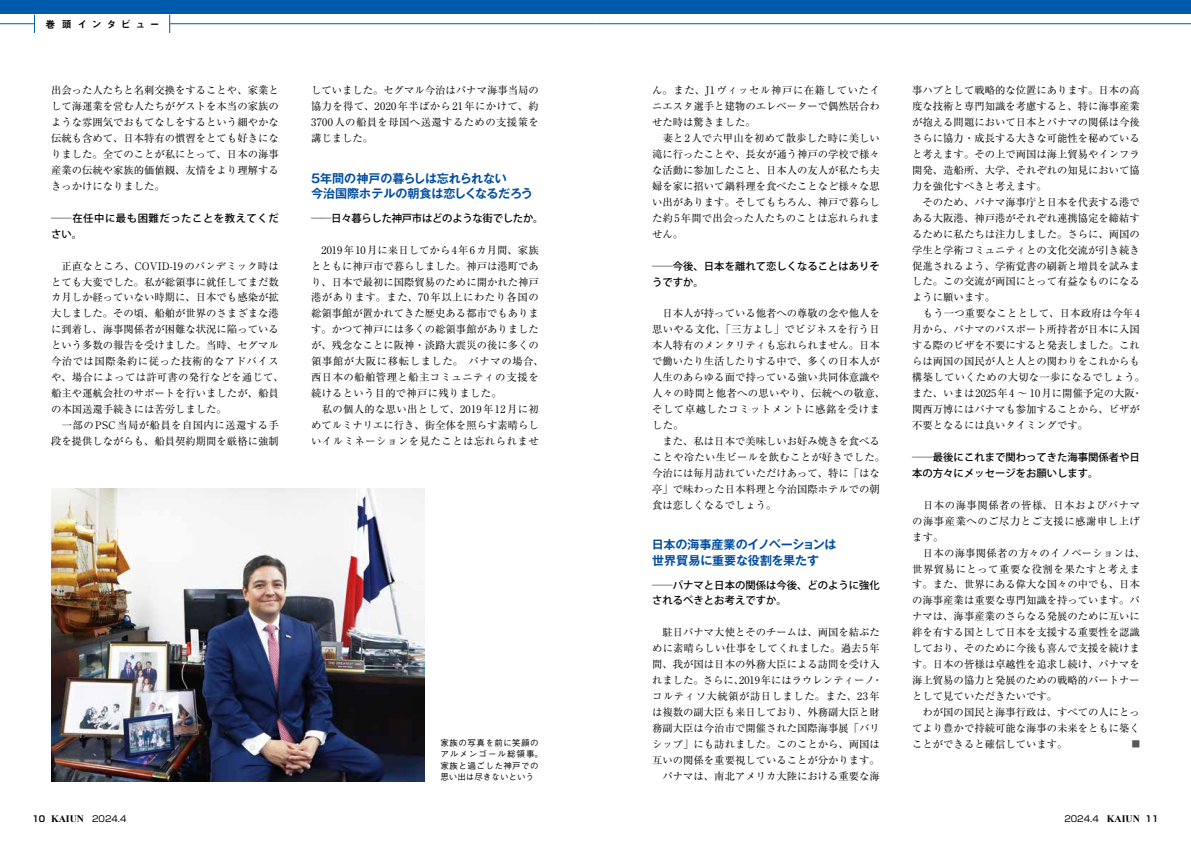
<style>
.page{position:relative;width:1191px;height:842px;background:#fff}
.page>*{position:absolute;margin:0;border:0;box-sizing:border-box;transform-origin:0 0}
.t1{font:700 12px/15.9px "Gothic MB101 Pr 6 N De";letter-spacing:-.005em;color:#004ea2}
.t2{font:10.3px/15.9px "Ryumin Pr 6 N";color:#000}
.t3{font:500 10.3px/15.9px "Koz Go Pr 6 N";color:#000}
.t4{font:500 10.3px/15.9px "Koz Go Pr 6 N";letter-spacing:.05em;color:#000}
.t5{font:500 10.3px "Koz Go Pr 6 N";letter-spacing:-.025em;color:#000}
.t6{font:9.9px "Midashi Go Pr 6 N MB31";letter-spacing:.465em;color:#000}
.t7{font:500 8.5px/11.3px "Gothic BBB Pr 6 N";letter-spacing:.055em;color:#000}
.t8{font:8.5px "Shin Go Pr 6 N";color:#000}
.t9{font:8.3px "Ryumin Pr 6 N";color:#595757}
.s1{font-family:"Shin Go Pr 6 N De";font-weight:700}
.s2{font-family:"Times New Roman";font-weight:700;font-size:9.9px}
</style>
<div class="page">
<div style="left:0;top:0;width:595px;height:14px;background:#005bac"></div>
<hr style="left:0;top:23px;width:34px;height:1px;background:#005bac">
<hr style="left:170px;top:23px;width:425px;height:1px;background:#005bac">
<svg style="left:34px;top:15px;width:1px;height:18px"></svg>
<svg style="left:169px;top:15px;width:1px;height:18px"></svg>
<div style="left:595px;top:0;width:596px;height:14px;background:#005bac"></div>
<hr style="left:595px;top:23px;width:596px;height:1px;background:#005bac">
<img style="left:51px;top:489px;width:374px;height:292px">
<p class="t6" style="left:45px;top:16px;width:116px">巻 頭インタビュー</p>
<p class="t2" style="left:51px;top:82px;width:229px;text-align:justify">出会った人たちと名刺交換をすることや、家業として海運業を営む人たちがゲストを本当の家族のような雰囲気でおもてなしをするという細やかな伝統も含めて、日本特有の慣習をとても好きになりました。全てのことが私にとって、日本の海事産業の伝統や家族的価値観、友情をより理解するきっかけになりました。</p>
<p class="t4" style="left:51px;top:210px;width:229px">――在任中に最も困難だったことを教えてください。</p>
<p class="t2" style="left:51px;top:257px;width:234px">　正直なところ、COVID-19のパンデミック時はとても大変でした。私が総領事に就任してまだ数カ月しか経っていない時期に、日本でも感染が拡大しました。その頃、船舶が世界のさまざまな港に到着し、海事関係者が困難な状況に陥っているという多数の報告を受けました。当時、セグマル今治では国際条約に従った技術的なアドバイスや、場合によっては許可書の発行などを通じて、船主や運航会社のサポートを行いましたが、船員の本国送還手続きには苦労しました。<br>　一部のPSC当局が船員を自国内に送還する手段を提供しながらも、船員契約期間を厳格に強制</p>
<p class="t2" style="left:311px;top:82px;width:229px;text-align:justify">していました。セグマル今治はパナマ海事当局の協力を得て、2020年半ばから21年にかけて、約3700人の船員を母国へ送還するための支援策を講じました。</p>
<p class="t1" style="left:311px;top:169px;width:223px">5年間の神戸の暮らしは忘れられない<br>今治国際ホテルの朝食は恋しくなるだろう</p>
<p class="t5" style="left:311px;top:212px;width:234px">――日々暮らした神戸市はどのような街でしたか。</p>
<p class="t2" style="left:311px;top:241px;width:234px">　2019年10月に来日してから4年6カ月間、家族とともに神戸市で暮らしました。神戸は港町であり、日本で最初に国際貿易のために開かれた神戸港があります。また、70年以上にわたり各国の総領事館が置かれてきた歴史ある都市でもあります。かつて神戸には多くの総領事館がありましたが、残念なことに阪神・淡路大震災の後に多くの領事館が大阪に移転しました。 パナマの場合、西日本の船舶管理と船主コミュニティの支援を続けるという目的で神戸に残りました。<br>　私の個人的な思い出として、2019年12月に初めてルミナリエに行き、街全体を照らす素晴らしいイルミネーションを見たことは忘れられませ</p>
<p class="t7" style="left:440px;top:737px;width:104px">家族の写真を前に笑顔のアルメンゴール総領事。家族と過ごした神戸での思い出は尽きないという</p>
<p class="t2" style="left:652px;top:82px;width:229px">ん。また、J1ヴィッセル神戸に在籍していたイニエスタ選手と建物のエレベーターで偶然居合わせた時は驚きました。<br>　妻と2人で六甲山を初めて散歩した時に美しい滝に行ったことや、長女が通う神戸の学校で様々な活動に参加したこと、日本人の友人が私たち夫婦を家に招いて鍋料理を食べたことなど様々な思い出があります。そしてもちろん、神戸で暮らした約5年間で出会った人たちのことは忘れられません。</p>
<p class="t3" style="left:652px;top:258px;width:229px">――今後、日本を離れて恋しくなることはありそうですか。</p>
<p class="t2" style="left:652px;top:305px;width:234px">　日本人が持っている他者への尊敬の念や他人を思いやる文化、「三方よし」でビジネスを行う日本人特有のメンタリティも忘れられません。日本で働いたり生活したりする中で、多くの日本人が人生のあらゆる面で持っている強い共同体意識や人々の時間と他者への思いやり、伝統への敬意、そして卓越したコミットメントに感銘を受けました。<br>　また、私は日本で美味しいお好み焼きを食べることや冷たい生ビールを飲むことが好きでした。今治には毎月訪れていただけあって、特に「はな亭」で味わった日本料理と今治国際ホテルでの朝食は恋しくなるでしょう。</p>
<p class="t1" style="left:652px;top:536px;width:186px">日本の海事産業のイノベーションは世界貿易に重要な役割を果たす</p>
<p class="t3" style="left:652px;top:577px;width:229px">――パナマと日本の関係は今後、どのように強化されるべきとお考えですか。</p>
<p class="t2" style="left:652px;top:624px;width:232px">　駐日パナマ大使とそのチームは、両国を結ぶために素晴らしい仕事をしてくれました。過去5年間、我が国は日本の外務大臣による訪問を受け入れました。さらに、2019年にはラウレンティーノ・コルティソ大統領が訪日しました。また、23年は複数の副大臣も来日しており、外務副大臣と財務副大臣は今治市で開催された国際海事展「バリシップ」にも訪れました。このことから、両国は互いの関係を重要視していることが分かります。　パナマは、南北アメリカ大陸における重要な海</p>
<p class="t2" style="left:912px;top:82px;width:234px">事ハブとして戦略的な位置にあります。日本の高度な技術と専門知識を考慮すると、特に海事産業が抱える問題において日本とパナマの関係は今後さらに協力・成長する大きな可能性を秘めていると考えます。その上で両国は海上貿易やインフラ開発、造船所、大学、それぞれの知見において協力を強化すべきと考えます。<br>　そのため、パナマ海事庁と日本を代表する港である大阪港、神戸港がそれぞれ連携協定を締結するために私たちは注力しました。さらに、両国の学生と学術コミュニティとの文化交流が引き続き促進されるよう、学術覚書の刷新と増員を試みました。この交流が両国にとって有益なものになるように願います。<br>　もう一つ重要なこととして、日本政府は今年4月から、パナマのパスポート所持者が日本に入国する際のビザを不要にすると発表しました。これらは両国の国民が人と人との関わりをこれからも構築していくための大切な一歩になるでしょう。また、いまは2025年4 ～ 10月に開催予定の大阪・関西万博にはパナマも参加することから、ビザが不要となるには良いタイミングです。</p>
<p class="t3" style="left:912px;top:449px;width:229px">――最後にこれまで関わってきた海事関係者や日本の方々にメッセージをお願いします。</p>
<p class="t2" style="left:912px;top:496px;width:234px">　日本の海事関係者の皆様、日本およびパナマの海事産業へのご尽力とご支援に感謝申し上げます。<br>　日本の海事関係者の方々のイノベーションは、世界貿易にとって重要な役割を果たすと考えます。また、世界にある偉大な国々の中でも、日本の海事産業は重要な専門知識を持っています。パナマは、海事産業のさらなる発展のために互いに絆を有する国として日本を支援する重要性を認識しており、そのために今後も喜んで支援を続けます。日本の皆様は卓越性を追求し続け、パナマを海上貿易の協力と発展のための戦略的パートナーとして見ていただきたいです。<br>　わが国の国民と海事行政は、すべての人にとってより豊かで持続可能な海事の未来をともに築くことができると確信しています。</p>
<p class="t9" style="left:1131px;top:737px;width:10px">■</p>
<p class="t8" style="left:32px;top:812px;width:96px"><span class="s1">10</span> <span class="s2">KAIUN</span> 2024.4</p>
<p class="t8" style="left:1064px;top:812px;width:96px">2024.4 <span class="s2">KAIUN</span> <span class="s1">11</span></p>
</div>
